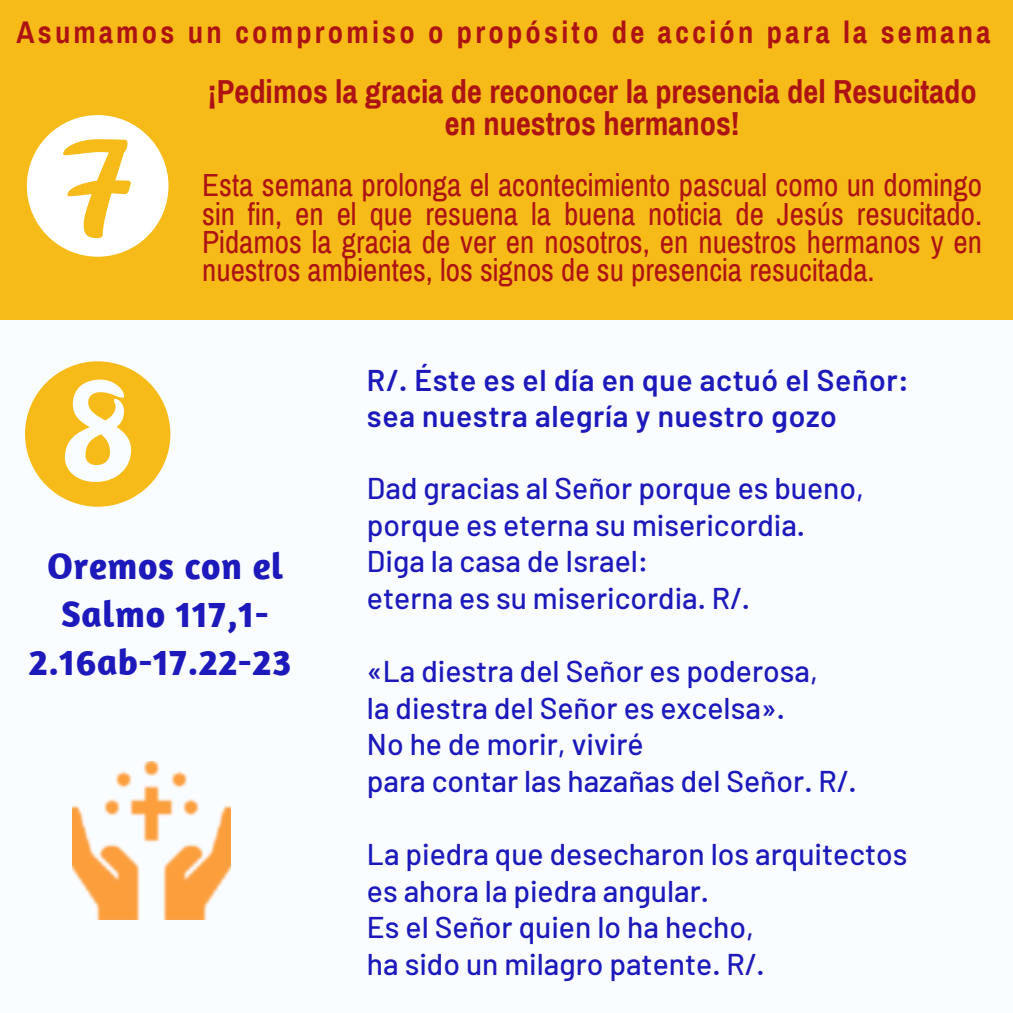
<style>
.page{position:relative;width:1013px;height:1013px;background:#fff}
.page>*{position:absolute;margin:0;border:0;box-sizing:border-box;transform-origin:0 0}
.t1{font:700 37.5px/47.8px "Amaranth";letter-spacing:.015em;color:#1d19bb;text-align:center}
.t2{font:700 32.5px/31.9px "Archivo Narrow";color:#ad1313;text-align:center}
.t3{font:31.25px/28.1px "Archivo Narrow";color:#ad1313;text-align:justify}
.t4{font:700 30.62px "Archivo Narrow";letter-spacing:.105em;color:#ad1313}
.t5{font:500 30px "Barlow";color:#1d19bb}
.t6{font:600 30px "Barlow";letter-spacing:.02em;color:#1d19bb}
</style>
<div class="page">
<div style="left:0;top:0;width:1012px;height:1012px;background:#f6bb18"></div>
<div style="left:0;top:320px;width:1012px;height:692px;background:#fafdff"></div>
<svg style="left:27px;top:115px;width:141px;height:142px"></svg>
<svg style="left:25px;top:361px;width:145px;height:145px"></svg>
<img style="left:73px;top:762px;width:157px;height:157px">
<p class="t4" style="left:16px;top:16px;width:975px">Asumamos un compromiso o propósito de acción para la semana</p>
<p class="t2" style="left:208px;top:76px;width:770px">¡Pedimos la gracia de reconocer la presencia del Resucitado en nuestros hermanos!</p>
<p class="t3" style="left:202px;top:172px;width:781px">Esta semana prolonga el acontecimiento pascual como un domingo sin fin, en el que resuena la buena noticia de Jesús resucitado.<br>Pidamos la gracia de ver en nosotros, en nuestros hermanos y en nuestros ambientes, los signos de su presencia resucitada.</p>
<p class="t1" style="left:29px;top:541px;width:264px">Oremos con el<br>Salmo 117,1-<br>2.16ab-17.22-23</p>
<p class="t6" style="left:367px;top:361px;width:543px">R/. Éste es el día en que actuó el Señor:</p>
<p class="t6" style="left:367px;top:397px;width:471px">sea nuestra alegría y nuestro gozo</p>
<p class="t5" style="left:367px;top:469px;width:498px">Dad gracias al Señor porque es bueno,</p>
<p class="t5" style="left:367px;top:506px;width:439px">porque es eterna su misericordia.</p>
<p class="t5" style="left:367px;top:542px;width:283px">Diga la casa de Israel:</p>
<p class="t5" style="left:367px;top:579px;width:384px">eterna es su misericordia. R/.</p>
<p class="t5" style="left:367px;top:652px;width:452px">«La diestra del Señor es poderosa,</p>
<p class="t5" style="left:367px;top:688px;width:419px">la diestra del Señor es excelsa».</p>
<p class="t5" style="left:367px;top:725px;width:278px">No he de morir, viviré</p>
<p class="t5" style="left:367px;top:762px;width:491px">para contar las hazañas del Señor. R/.</p>
<p class="t5" style="left:367px;top:835px;width:542px">La piedra que desecharon los arquitectos</p>
<p class="t5" style="left:367px;top:871px;width:343px">es ahora la piedra angular.</p>
<p class="t5" style="left:367px;top:908px;width:388px">Es el Señor quien lo ha hecho,</p>
<p class="t5" style="left:367px;top:944px;width:399px">ha sido un milagro patente. R/.</p>
</div>
